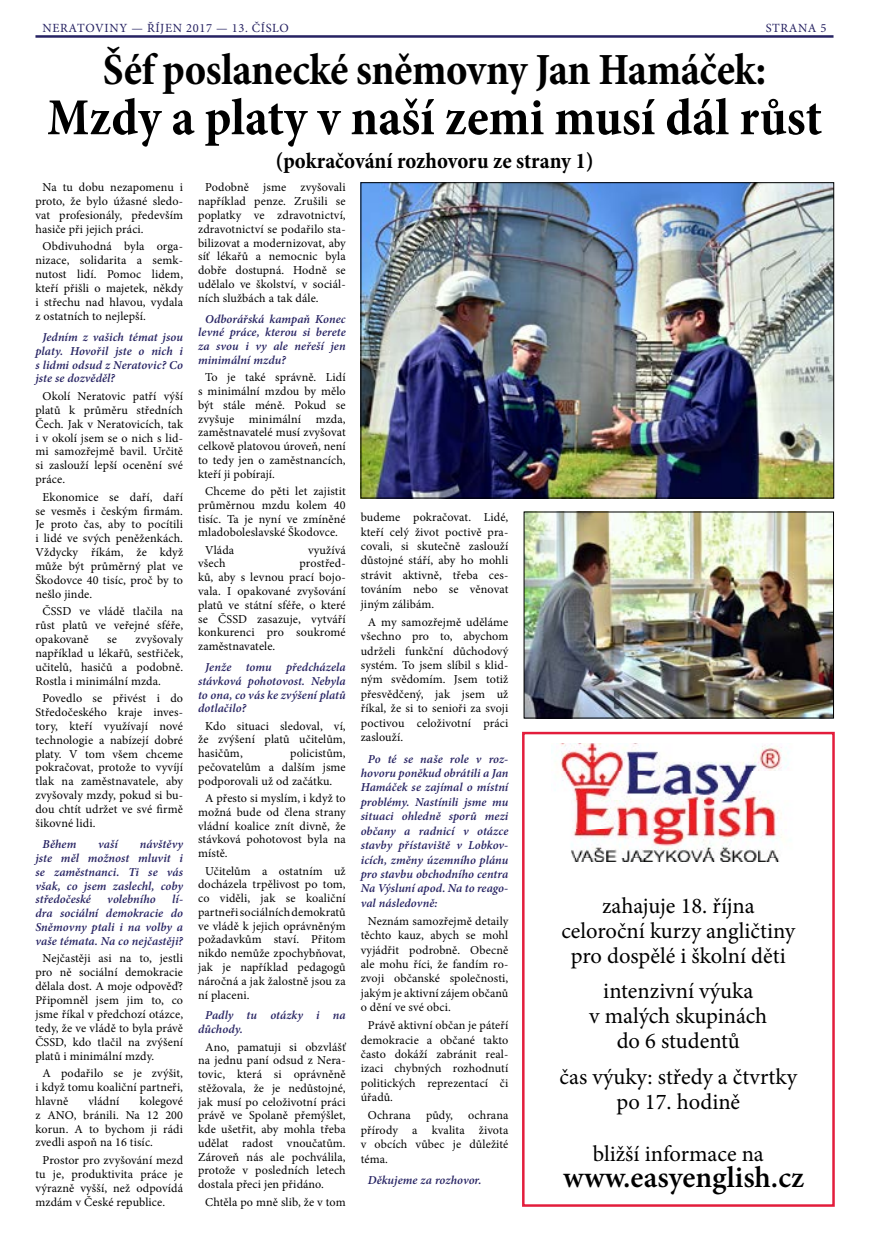
<style>
.page{position:relative;width:869px;height:1241px;background:#fff}
.page>*{position:absolute;margin:0;border:0;box-sizing:border-box;transform-origin:0 0}
.t1{font:700 condensed 52.5px "Minion Pro";color:#000}
.t2{font:700 condensed 45px "Minion Pro";letter-spacing:-.01em;color:#000}
.t3{font:600 30px "Minion Pro";color:#000}
.t4{font:22.5px/25px "Minion Pro";color:#000;text-align:center}
.t5{font:700 condensed 22.5px "Minion Pro";letter-spacing:-.005em;color:#000}
.t6{font:12.5px "Minion Pro";letter-spacing:.05em;color:#262262}
.t7{font:12.12px/13.8px "Minion Pro";letter-spacing:.01em;color:#000;text-align:justify}
.t8{font:italic 600 12.12px/13.9px "Minion Pro";letter-spacing:.005em;color:#262262;text-align:justify}
</style>
<div class="page">
<hr style="left:35px;top:35px;width:798px;height:3px;background:#262262">
<div style="left:522px;top:731px;width:312px;height:475px;border:2px solid #e31d3c"></div>
<img style="left:362px;top:184px;width:469px;height:312px">
<div style="left:360px;top:182px;width:473px;height:316px;border:1px solid #000"></div>
<img style="left:525px;top:513px;width:306px;height:203px">
<img style="left:551px;top:743px;width:238px;height:118px">
<p class="t6" style="left:43px;top:19px;width:248px">NERATOVINY — ŘÍJEN 2017 — 13. ČÍSLO</p>
<p class="t6" style="left:765px;top:19px;width:62px">STRANA 5</p>
<h2 class="t2" style="left:103px;top:39px;width:664px">Šéf poslanecké sněmovny Jan Hamáček:</h2>
<h1 class="t1" style="left:47px;top:81px;width:776px">Mzdy a platy v naší zemi musí dál růst</h1>
<h3 class="t5" style="left:276px;top:146px;width:319px">(pokračování rozhovoru ze strany 1)</h3>
<p class="t7" style="left:35px;top:181px;width:149px;text-indent:7px">Na tu dobu nezapomenu i proto, že bylo úžasné sledo&shy;vat profesionály, především hasiče při jejich práci.</p>
<p class="t7" style="left:35px;top:240px;width:149px;text-indent:7px">Obdivuhodná byla orga&shy;nizace, solidarita a semk&shy;nutost lidí. Pomoc lidem, kteří přišli o majetek, někdy i střechu nad hlavou, vydala z ostatních to nejlepší.</p>
<p class="t8" style="left:35px;top:330px;width:149px;text-indent:7px">Jedním z vašich témat jsou platy. Hovořil jste o nich i s lidmi odsud z Neratovic? Co jste se dozvěděl?</p>
<p class="t7" style="left:35px;top:389px;width:149px;text-indent:7px">Okolí Neratovic patří výší platů k průměru středních Čech. Jak v Neratovicích, tak i v okolí jsem se o nich s lid&shy;mi samozřejmě bavil. Určitě si zaslouží lepší ocenění své práce.</p>
<p class="t7" style="left:35px;top:490px;width:149px;text-indent:7px">Ekonomice se daří, daří se vesměs i českým firmám.<br>Je proto čas, aby to pocítili i lidé ve svých peněženkách.<br>Vždycky říkám, že když může být průměrný plat ve Škodovce 40 tisíc, proč by to nešlo jinde.</p>
<p class="t7" style="left:35px;top:604px;width:149px;text-indent:7px">ČSSD ve vládě tlačila na růst platů ve veřejné sféře, opakovaně</p>
<p class="t7" style="left:35px;top:632px;width:149px;text-indent:100px">zvyšovaly například u lékařů, sestřiček, učitelů, hasičů a podobně.<br>Rostla i minimální mzda.</p>
<p class="t7" style="left:35px;top:691px;width:149px;text-indent:7px">Povedlo se přivést i do Středočeského kraje inves&shy;tory, kteří využívají nové technologie a nabízejí dobré platy. V tom všem chceme pokračovat, protože to vyvíjí tlak na zaměstnavatele, aby zvyšovaly mzdy, pokud si bu&shy;dou chtít udržet ve své firmě šikovné lidi.</p>
<p class="t8" style="left:43px;top:836px;width:35px">Během</p>
<p class="t8" style="left:98px;top:836px;width:21px">vaší</p>
<p class="t7" style="left:107px;top:632px;width:11px">se</p>
<p class="t8" style="left:35px;top:836px;width:149px;text-indent:104px">návštěvy jste měl možnost mluvit i se zaměstnanci. Ti se vás však, co jsem zaslechl, coby středočeské</p>
<p class="t8" style="left:35px;top:892px;width:149px;text-indent:137px">lí&shy;dra sociální demokracie do Sněmovny ptali i na volby a vaše témata. Na co nejčastěji?</p>
<p class="t7" style="left:35px;top:951px;width:149px;text-indent:7px">Nejčastěji asi na to, jestli pro ně sociální demokracie dělala dost. A moje odpověď?<br>Připomněl jsem jim to, co jsme říkal v předchozí otázce, tedy, že ve vládě to byla právě ČSSD, kdo tlačil na zvýšení platů i minimální mzdy.</p>
<p class="t7" style="left:35px;top:1066px;width:149px;text-indent:7px">A podařilo se je zvýšit, i když tomu koaliční partneři, hlavně</p>
<p class="t8" style="left:107px;top:892px;width:50px">volebního</p>
<p class="t7" style="left:35px;top:1093px;width:149px;text-indent:104px">kolegové z ANO, bránili. Na 12 200 korun. A to bychom ji rádi zvedli aspoň na 16 tisíc.</p>
<p class="t7" style="left:35px;top:1152px;width:149px;text-indent:7px">Prostor pro zvyšování mezd tu je, produktivita práce je výrazně vyšší, než odpovídá mzdám v České republice.</p>
<p class="t7" style="left:88px;top:1093px;width:33px">vládní</p>
<p class="t7" style="left:198px;top:181px;width:149px;text-indent:7px">Podobně jsme zvyšovali například penze. Zrušili se poplatky ve zdravotnictví, zdravotnictví se podařilo sta&shy;bilizovat a modernizovat, aby síť lékařů a nemocnic byla dobře dostupná. Hodně se udělalo ve školství, v sociál&shy;ních službách a tak dále.</p>
<p class="t8" style="left:198px;top:311px;width:149px;text-indent:7px">Odborářská kampaň Konec levné práce, kterou si berete za svou i vy ale neřeší jen minimální mzdu?</p>
<p class="t7" style="left:198px;top:370px;width:149px;text-indent:7px">To je také správně. Lidí s minimální mzdou by mělo být stále méně. Pokud se zvyšuje minimální mzda, zaměstnavatelé musí zvyšovat celkově platovou úroveň, není to tedy jen o zaměstnancích, kteří ji pobírají.</p>
<p class="t7" style="left:198px;top:484px;width:149px;text-indent:7px">Chceme do pěti let zajistit průměrnou mzdu kolem 40 tisíc. Ta je nyní ve zmíněné mladoboleslavské Škodovce.</p>
<p class="t7" style="left:205px;top:543px;width:31px">Vláda</p>
<p class="t7" style="left:308px;top:543px;width:39px">využívá</p>
<p class="t7" style="left:198px;top:556px;width:29px">všech</p>
<p class="t7" style="left:198px;top:556px;width:149px;text-indent:101px">prostřed&shy;ků, aby s levnou prací bojo&shy;vala. I opakované zvyšování platů ve státní sféře, o které se ČSSD zasazuje, vytváří konkurenci pro soukromé zaměstnavatele.</p>
<p class="t8" style="left:198px;top:660px;width:149px;text-indent:7px">Jenže tomu předcházela stávková pohotovost. Nebyla to ona, co vás ke zvýšení platů dotlačilo?</p>
<p class="t7" style="left:198px;top:718px;width:149px;text-indent:7px">Kdo situaci sledoval, ví, že zvýšení platů učitelům, hasičům,</p>
<p class="t7" style="left:198px;top:746px;width:149px;text-indent:92px">policistům, pečovatelům a dalším jsme podporovali už od začátku.</p>
<p class="t7" style="left:198px;top:791px;width:149px;text-indent:7px">A přesto si myslím, i když to možná bude od člena strany vládní koalice znít divně, že stávková pohotovost byla na místě.</p>
<p class="t7" style="left:198px;top:863px;width:149px;text-indent:7px">Učitelům a ostatním už docházela trpělivost po tom, co viděli, jak se koaliční partneři sociálních demokratů ve vládě k jejich oprávněným požadavkům staví. Přitom nikdo nemůže zpochybňovat, jak je například pedagogů náročná a jak žalostně jsou za ní placeni.</p>
<p class="t8" style="left:198px;top:1008px;width:149px;text-indent:7px">Padly tu otázky i na důchody.</p>
<p class="t7" style="left:198px;top:1039px;width:149px;text-indent:7px">Ano, pamatuji si obzvlášť na jednu paní odsud z Nera&shy;tovic, která si oprávněně stěžovala, že je nedůstojné, jak musí po celoživotní práci právě ve Spolaně přemýšlet, kde ušetřit, aby mohla třeba udělat radost vnoučatům.<br>Zároveň nás ale pochválila, protože v posledních letech dostala přeci jen přidáno.</p>
<p class="t7" style="left:205px;top:1194px;width:142px">Chtěla po mně slib, že v tom</p>
<p class="t7" style="left:360px;top:510px;width:149px;line-height:14.4px">budeme pokračovat. Lidé, kteří celý život poctivě pra&shy;covali, si skutečně zaslouží důstojné stáří, aby ho mohli strávit aktivně, třeba ces&shy;továním nebo se věnovat jiným zálibám.</p>
<p class="t7" style="left:360px;top:614px;width:149px;line-height:14.4px;text-indent:7px">A my samozřejmě uděláme všechno pro to, abychom udrželi funkční důchodový systém. To jsem slíbil s klid&shy;ným svědomím. Jsem totiž přesvědčený, jak jsem už říkal, že si to senioři za svoji poctivou celoživotní práci zaslouží.</p>
<p class="t8" style="left:360px;top:751px;width:149px;line-height:14.4px;text-indent:7px">Po té se naše role v roz&shy;hovoru poněkud obrátili a Jan Hamáček se zajímal o místní problémy. Nastínili jsme mu situaci ohledně sporů mezi občany a radnicí v otázce stavby přístaviště v Lobkov&shy;icích, změny územního plánu pro stavbu obchodního centra Na Výsluní apod. Na to reago&shy;val následovně:</p>
<p class="t7" style="left:360px;top:913px;width:149px;line-height:14.4px;text-indent:7px">Neznám samozřejmě detaily těchto kauz, abych se mohl vyjádřit podrobně. Obecně ale mohu říci, že fandím ro&shy;zvoji občanské společnosti, jakým je aktivní zájem občanů o dění ve své obci.</p>
<p class="t7" style="left:360px;top:1017px;width:149px;line-height:14.4px;text-indent:7px">Právě aktivní občan je páteří demokracie a občané takto často dokáží zabránit real&shy;izaci chybných rozhodnutí politických reprezentací či úřadů.</p>
<p class="t7" style="left:360px;top:1108px;width:149px;line-height:14.4px;text-indent:7px">Ochrana půdy, ochrana přírody a kvalita života v obcích vůbec je důležité téma.</p>
<p class="t8" style="left:367px;top:1172px;width:115px">Děkujeme za rozhovor.</p>
<h3 class="t4" style="left:561px;top:892px;width:235px">zahajuje 18. října celoroční kurzy angličtiny pro dospělé i školní děti</h3>
<h3 class="t4" style="left:589px;top:978px;width:179px">intenzivní výuka<br>v malých skupinách do 6 studentů</h3>
<h3 class="t4" style="left:559px;top:1064px;width:239px">čas výuky: středy a čtvrtky po 17. hodině</h3>
<h3 class="t4" style="left:592px;top:1140px;width:172px">bližší informace na</h3>
<h3 class="t3" style="left:563px;top:1156px;width:242px">www.easyenglish.cz</h3>
</div>
